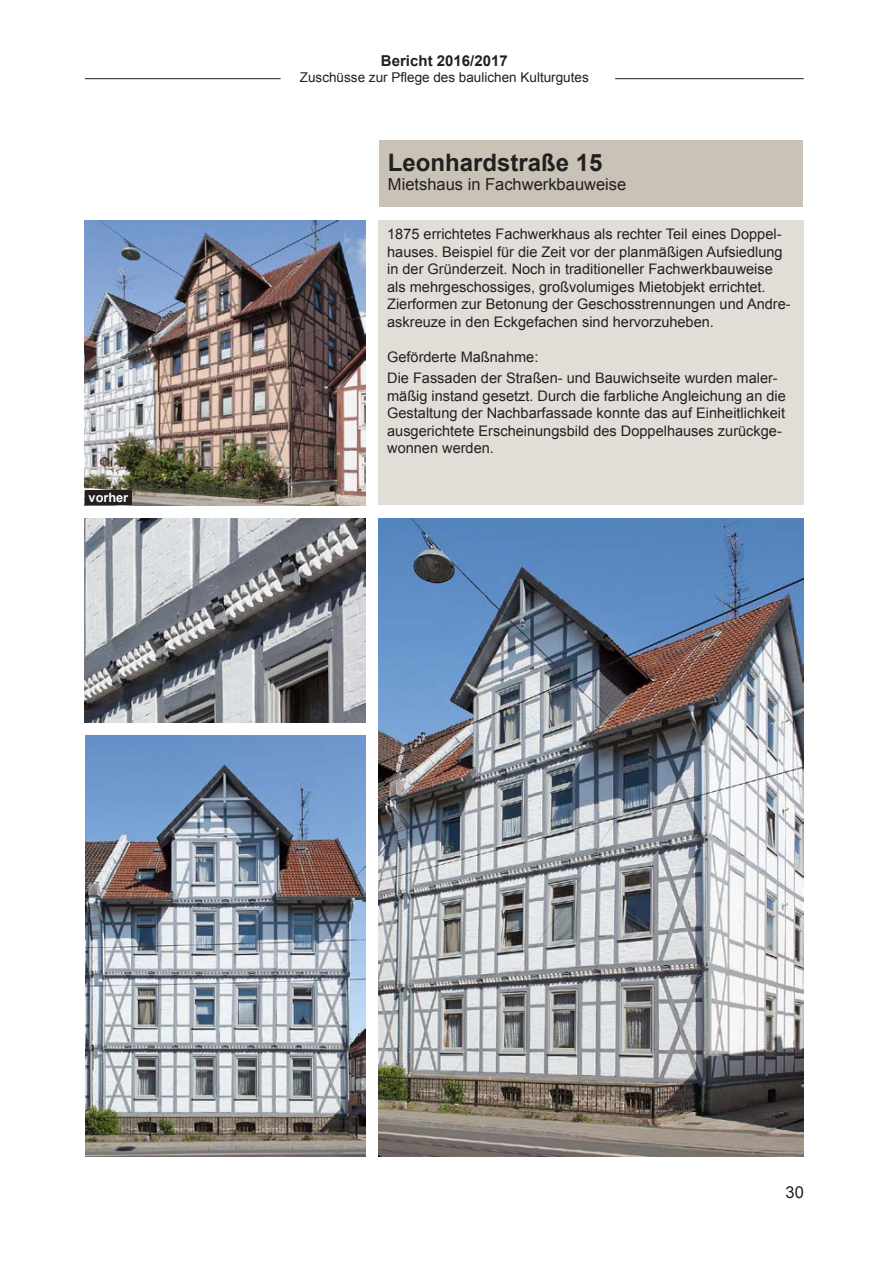
<style>
.page{position:relative;width:893px;height:1263px;background:#fff}
.page>*{position:absolute;margin:0;border:0;box-sizing:border-box;transform-origin:0 0}
.t1{font:700 24px "Arial";color:#231f20}
.t2{font:16.5px "Arial";color:#231f20}
.t3{font:700 15px "Arial";color:#231f20}
.t4{font:14.55px/17.4px "Arial";color:#231f20}
.t5{font:13.5px "Arial";color:#231f20}
.t6{font:700 12.75px "Arial";color:#fff}
</style>
<div class="page">
<hr style="left:85px;top:78px;width:196px;height:1px;background:#231f20">
<hr style="left:615px;top:78px;width:189px;height:1px;background:#231f20">
<div style="left:379px;top:140px;width:424px;height:67px;background:#c9c2b7"></div>
<div style="left:379px;top:220px;width:425px;height:285px;background:#e1ded8"></div>
<img style="left:85px;top:220px;width:281px;height:285px">
<img style="left:378px;top:518px;width:426px;height:638px">
<img style="left:85px;top:735px;width:281px;height:421px">
<img style="left:85px;top:518px;width:281px;height:204px">
<div style="left:85px;top:490px;width:47px;height:15px;background:#231f20"></div>
<p class="t6" style="left:89px;top:489px;width:41px">vorher</p>
<p class="t3" style="left:381px;top:51px;width:128px">Bericht 2016/2017</p>
<p class="t5" style="left:300px;top:69px;width:290px">Zuschüsse zur Pflege des baulichen Kulturgutes</p>
<h1 class="t1" style="left:388px;top:146px;width:216px">Leonhardstraße 15</h1>
<p class="t2" style="left:388px;top:173px;width:240px">Mietshaus in Fachwerkbauweise</p>
<p class="t4" style="left:387px;top:226px;width:405px">1875 errichtetes Fachwerkhaus als rechter Teil eines Doppel&shy;hauses. Beispiel für die Zeit vor der planmäßigen Aufsiedlung in der Gründerzeit. Noch in traditioneller Fachwerkbauweise als mehrgeschossiges, großvolumiges Mietobjekt errichtet.<br>Zierformen zur Betonung der Geschosstrennungen und Andre&shy;askreuze in den Eckgefachen sind hervorzuheben.</p>
<p class="t4" style="left:387px;top:346px;width:392px;line-height:21.8px">Geförderte Maßnahme:<br>Die Fassaden der Straßen- und Bauwichseite wurden maler-</p>
<p class="t4" style="left:387px;top:387px;width:400px">mäßig instand gesetzt. Durch die farbliche Angleichung an die Gestaltung der Nachbarfassade konnte das auf Einheitlichkeit ausgerichtete Erscheinungsbild des Doppelhauses zurückge&shy;wonnen werden.</p>
<p class="t2" style="left:785px;top:1182px;width:20px">30</p>
</div>
